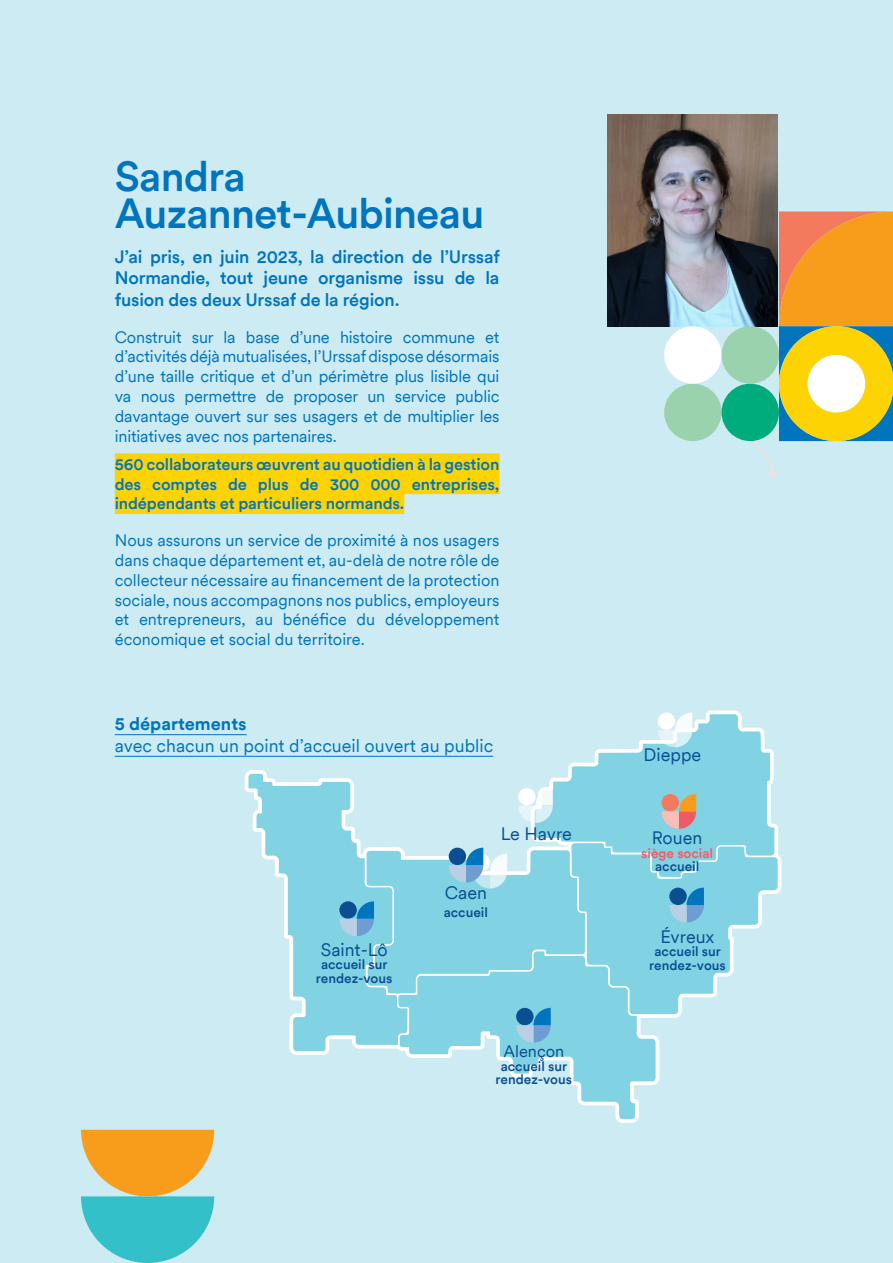
<style>
.page{position:relative;width:893px;height:1263px;background:#cdebf3}
.page>*{position:absolute;margin:0;border:0;box-sizing:border-box;transform-origin:0 0}
.Gros_titre{font:500 42px/37.5px "Circular";letter-spacing:-.02em;color:#0075bd}
.Sous_titre{font:500 18px/21.6px "Circular";letter-spacing:-.01em;color:#0075bd;text-align:justify}
.t1{font:18px/21.6px "Circular";color:#0075bd}
.Sites_concernés{font:18px "Circular";color:#0b4e92}
.Texte_courant{font:16.5px/19.8px "Circular";letter-spacing:-.01em;color:#0075bd;text-align:justify}
.Sous_titre-2{font:500 16.5px/19.8px "Circular";letter-spacing:-.01em;color:#0075bd;text-align:justify}
.Sites_concernés-2{font:16.5px "Circular";color:#0b4e92}
.Sites_concernés-3{font:500 13.5px/13.5px "Circular";color:#0b4e92;text-align:center}
.Sites_concernés-4{font:500 13.5px "Circular";color:#f05a67}
.s1{font-weight:700}
</style>
<div class="page">
<img style="left:608px;top:114px;width:170px;height:212px">
<div style="left:115px;top:453px;width:385px;height:21px;background:#fed304"></div>
<div style="left:115px;top:473px;width:385px;height:21px;background:#fed304"></div>
<div style="left:115px;top:493px;width:289px;height:21px;background:#fed304"></div>
<svg style="left:664px;top:211px;width:229px;height:266px"></svg>
<div style="left:808px;top:355px;width:57px;height:57px;background:#fff;border-radius:50%"></div>
<svg style="left:81px;top:1130px;width:133px;height:133px"></svg>
<hr style="left:115px;top:734px;width:132px;height:1px;background:#0075bd">
<hr style="left:115px;top:756px;width:378px;height:1px;background:#0075bd">
<svg style="left:248px;top:712px;width:534px;height:409px"></svg>
<p class="Gros_titre" style="left:115px;top:155px;width:371px">Sandra<br>Auzannet-Aubineau</p>
<p class="Sous_titre" style="left:115px;top:245px;width:387px">J’ai pris, en juin 2023, la direction de l’Urssaf Normandie, tout jeune organisme issu de la fusion des deux Urssaf de la région.</p>
<p class="Texte_courant" style="left:115px;top:326px;width:386px">Construit sur la base d’une histoire commune et d’activités déjà mutualisées, l’Urssaf dispose désormais d’une taille critique et d’un périmètre plus lisible qui va nous permettre de proposer un service public davantage ouvert sur ses usagers et de multiplier les initiatives avec nos partenaires.</p>
<p class="Sous_titre-2" style="left:115px;top:453px;width:386px">560 collaborateurs œuvrent au quotidien à la gestion des comptes de plus de 300 000 entreprises, indépendants et particuliers normands.</p>
<p class="Texte_courant" style="left:115px;top:530px;width:386px">Nous assurons un service de proximité à nos usagers dans chaque département et, au-delà de notre rôle de collecteur nécessaire au financement de la protection sociale, nous accompagnons nos publics, employeurs et entrepreneurs, au bénéfice du développement économique et social du territoire.</p>
<p class="t1" style="left:115px;top:712px;width:380px"><span class="s1">5 départements<br></span>avec chacun un point d’accueil ouvert au public</p>
<p class="Sites_concernés" style="left:321px;top:937px;width:68px">Saint-Lô</p>
<p class="Sites_concernés-3" style="left:316px;top:957px;width:78px">accueil sur rendez-vous</p>
<p class="Sites_concernés" style="left:501px;top:821px;width:73px">Le Havre</p>
<p class="Sites_concernés" style="left:445px;top:881px;width:44px">Caen</p>
<p class="Sites_concernés-3" style="left:444px;top:905px;width:46px">accueil</p>
<p class="Sites_concernés-2" style="left:503px;top:1040px;width:62px">Alençon</p>
<p class="Sites_concernés-3" style="left:495px;top:1059px;width:78px">accueil sur rendez-vous</p>
<p class="Sites_concernés" style="left:644px;top:743px;width:59px">Dieppe</p>
<p class="Sites_concernés" style="left:652px;top:826px;width:52px">Rouen</p>
<p class="Sites_concernés-4" style="left:641px;top:844px;width:73px">siège social</p>
<p class="Sites_concernés-3" style="left:655px;top:859px;width:46px">accueil</p>
<p class="Sites_concernés" style="left:661px;top:924px;width:55px">Évreux</p>
<p class="Sites_concernés-3" style="left:649px;top:944px;width:78px">accueil sur rendez-vous</p>
</div>
